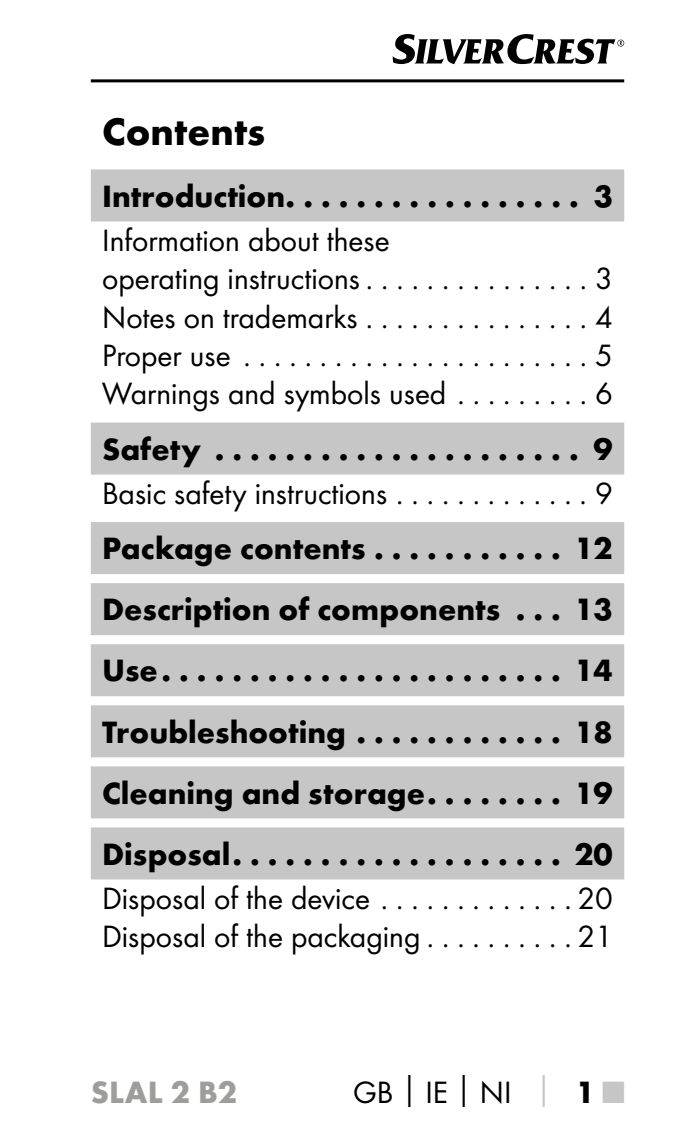
<style>
.page{position:relative;width:681px;height:1134px;background:#fff}
.page>*{position:absolute;margin:0;border:0;box-sizing:border-box;transform-origin:0 0}
.t1{font:700 40px "Futura";color:#000}
.t2{font:32px/38.4px "Futura Boo";color:#000}
.t3{font:700 32px/61.2px "Futura";color:#000;text-align:justify}
.t4{font:700 32px "Futura";color:#9d9d9c}
.s1{font-family:"Futura";font-weight:700}
.s2{font-family:"Futura";font-weight:700;color:#c6c6c6}
</style>
<div class="page">
<hr style="left:91px;top:79px;width:533px;height:3px;background:#000">
<svg style="left:392px;top:34px;width:232px;height:30px"></svg>
<div style="left:91px;top:169px;width:533px;height:52px;background:#c6c6c6"></div>
<div style="left:91px;top:423px;width:533px;height:52px;background:#c6c6c6"></div>
<div style="left:91px;top:522px;width:533px;height:52px;background:#c6c6c6"></div>
<div style="left:91px;top:583px;width:533px;height:52px;background:#c6c6c6"></div>
<div style="left:91px;top:644px;width:533px;height:52px;background:#c6c6c6"></div>
<div style="left:91px;top:705px;width:533px;height:52px;background:#c6c6c6"></div>
<div style="left:91px;top:766px;width:533px;height:52px;background:#c6c6c6"></div>
<div style="left:91px;top:827px;width:533px;height:52px;background:#c6c6c6"></div>
<p class="t1" style="left:102px;top:107px;width:164px">Contents</p>
<p class="t3" style="left:102px;top:165px;width:512px">Introduction . . . . . . . . . . . . . . . . . 3</p>
<p class="t2" style="left:102px;top:221px;width:512px">Information about these<br>operating instructions . . . . . . . . . . . . . . . 3<br>Notes on trademarks . . . . . . . . . . . . . . . 4<br>Proper use . . . . . . . . . . . . . . . . . . . . . . . 5<br>Warnings and symbols used . . . . . . . . . 6</p>
<p class="t3" style="left:102px;top:418px;width:512px">Safety . . . . . . . . . . . . . . . . . . . . . 9</p>
<p class="t2" style="left:102px;top:474px;width:512px">Basic safety instructions . . . . . . . . . . . . . 9</p>
<p class="t3" style="left:102px;top:517px;width:512px">Package contents . . . . . . . . . . . 12<br>Description of components . . . 13<br>Use . . . . . . . . . . . . . . . . . . . . . . . 14<br>Troubleshooting . . . . . . . . . . . . 18<br>Cleaning and storage . . . . . . . . 19<br>Disposal . . . . . . . . . . . . . . . . . . . 20</p>
<p class="t2" style="left:102px;top:879px;width:512px">Disposal of the device . . . . . . . . . . . . 20<br>Disposal of the packaging . . . . . . . . . 21</p>
<p class="t4" style="left:91px;top:1072px;width:148px">SLAL 2 B2</p>
<p class="t2" style="left:353px;top:1072px;width:272px">GB<span class="s1">│</span>IE<span class="s1">│</span>NI <span class="s2">│</span> <span class="s1">1</span> <span class="s2">■</span></p>
</div>
